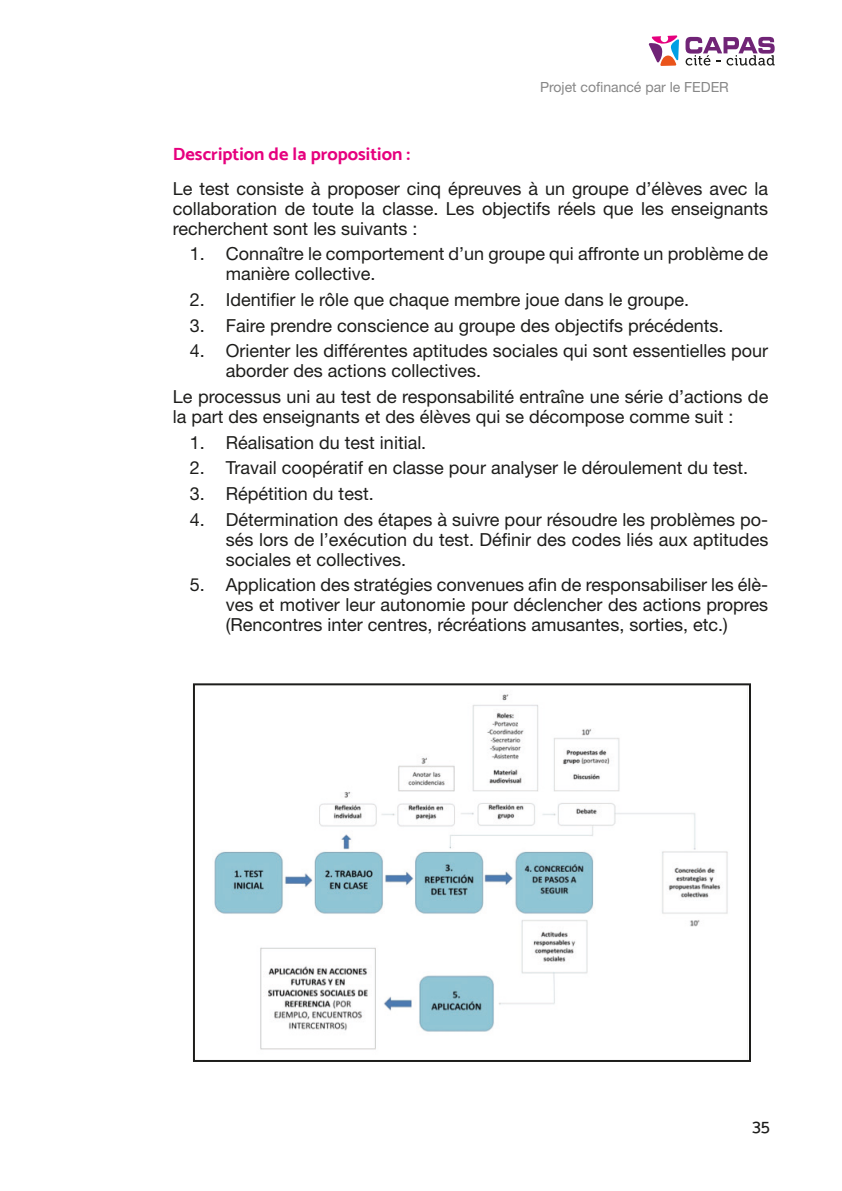
<style>
.page{position:relative;width:842px;height:1191px;background:#fff}
.page>*{position:absolute;margin:0;border:0;box-sizing:border-box;transform-origin:0 0}
.t1{font:18px/20px "Helvetica Neue LT Std";color:#1d1d1b;text-align:justify}
.t2{font:18px "Mosk Bold 700";color:#e6007e}
.t3{font:18px "Mosk Medium 500";color:#1d1d1b}
.t4{font:14px "Helvetica Neue LT Std";color:#878787}
</style>
<div class="page">
<svg style="left:685px;top:37px;width:90px;height:29px"></svg>
<svg style="left:648px;top:35px;width:31px;height:31px"></svg>
<img style="left:214px;top:694px;width:514px;height:356px">
<div style="left:193px;top:683px;width:558px;height:379px;border:2px solid #1d1d1b"></div>
<p class="t4" style="left:540px;top:79px;width:190px">Projet cofinancé par le FEDER</p>
<p class="t2" style="left:173px;top:143px;width:239px">Description de la proposition :</p>
<p class="t1" style="left:173px;top:178px;width:597px">Le test consiste à proposer cinq épreuves à un groupe d’élèves avec la collaboration de toute la classe. Les objectifs réels que les enseignants recherchent sont les suivants :</p>
<p class="t1" style="left:226px;top:243px;width:544px;text-indent:-36px">1. Connaître le comportement d’un groupe qui affronte un problème de manière collective.</p>
<p class="t1" style="left:190px;top:289px;width:501px">2. Identifier le rôle que chaque membre joue dans le groupe.</p>
<p class="t1" style="left:190px;top:315px;width:535px">3. Faire prendre conscience au groupe des objectifs précédents.</p>
<p class="t1" style="left:226px;top:340px;width:544px;text-indent:-36px">4. Orienter les différentes aptitudes sociales qui sont essentielles pour aborder des actions collectives.</p>
<p class="t1" style="left:173px;top:386px;width:597px">Le processus uni au test de responsabilité entraîne une série d’actions de la part des enseignants et des élèves qui se décompose comme suit :</p>
<p class="t1" style="left:190px;top:432px;width:238px">1. Réalisation du test initial.</p>
<p class="t1" style="left:190px;top:457px;width:560px">2. Travail coopératif en classe pour analyser le déroulement du test.</p>
<p class="t1" style="left:190px;top:483px;width:185px">3. Répétition du test.</p>
<p class="t1" style="left:226px;top:509px;width:544px;text-indent:-36px">4. Détermination des étapes à suivre pour résoudre les problèmes po&shy;sés lors de l’exécution du test. Définir des codes liés aux aptitudes sociales et collectives.</p>
<p class="t1" style="left:226px;top:574px;width:544px;text-indent:-36px">5. Application des stratégies convenues afin de responsabiliser les élè&shy;ves et motiver leur autonomie pour déclencher des actions propres (Rencontres inter centres, récréations amusantes, sorties, etc.)</p>
<p class="t3" style="left:752px;top:1115px;width:19px">35</p>
</div>
